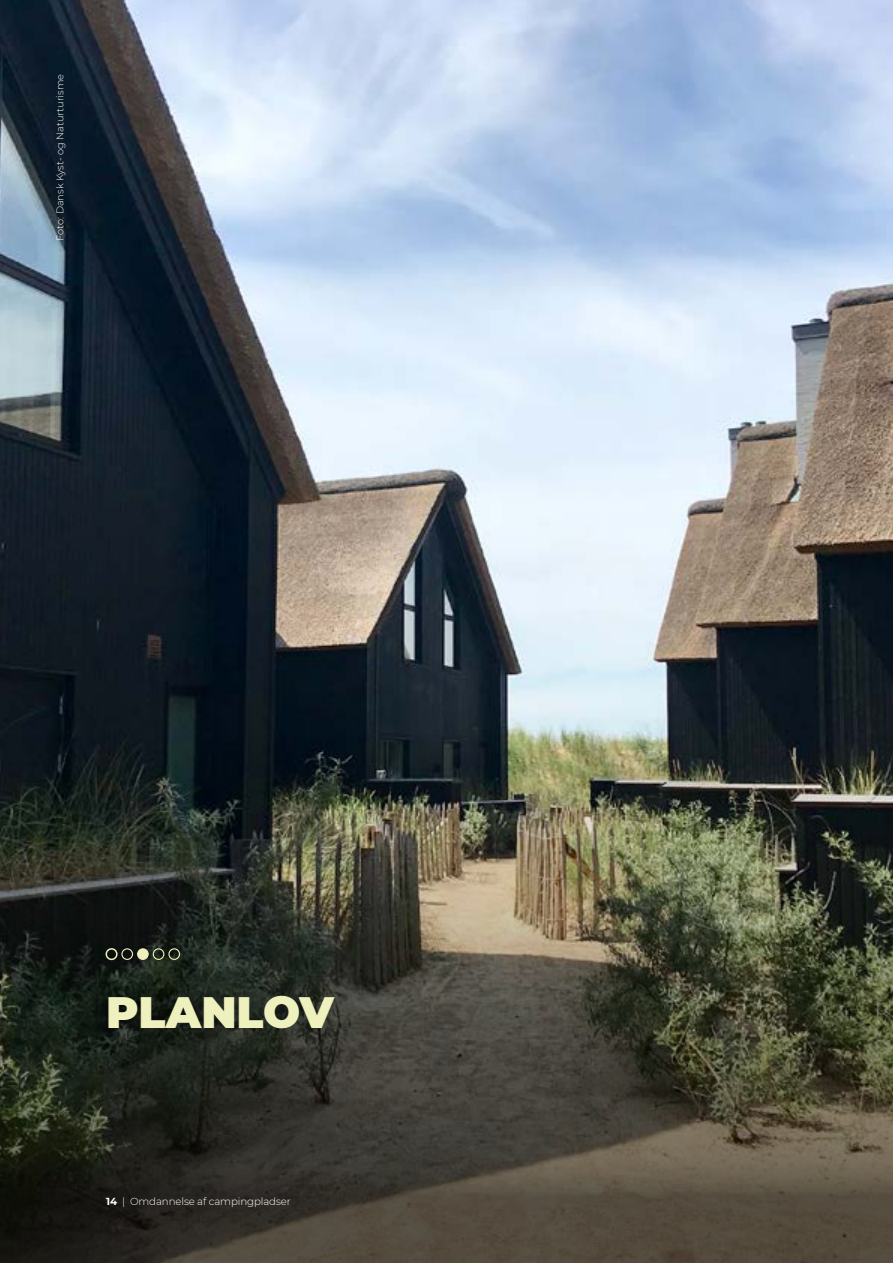
<style>
.page{position:relative;width:893px;height:1263px;background:#fff}
.page>*{position:absolute;margin:0;border:0;box-sizing:border-box;transform-origin:0 0}
.t1{font:900 43.95px "Montserrat";letter-spacing:-.005em;color:#eef0bd}
.t2{font:300 10.2px "Montserrat";letter-spacing:-.01em;color:#fff}
.t3{font:300 9.75px "Montserrat";color:#fff}
.s1{font-weight:700}
</style>
<div class="page">
<img style="left:0;top:0;width:893px;height:375px">
<img style="left:0;top:375px;width:893px;height:888px">
<div style="left:106px;top:948px;width:12px;height:12px;border:2px solid #eef0bd;border-radius:50%"></div>
<div style="left:138px;top:949px;width:10px;height:10px;background:#eef0bd;border-radius:50%"></div>
<div style="left:137px;top:948px;width:12px;height:12px;border:1px solid #eef0bd;border-radius:50%"></div>
<div style="left:121px;top:948px;width:12px;height:12px;border:1px solid #eef0bd;border-radius:50%"></div>
<div style="left:153px;top:948px;width:11px;height:12px;border:1px solid #eef0bd;border-radius:50%"></div>
<div style="left:168px;top:948px;width:12px;height:12px;border:1px solid #eef0bd;border-radius:50%"></div>
<p class="t3" style="left:53px;top:241px;width:168px;rotate:-90deg">Foto: Dansk Kyst- og Naturturisme</p>
<h1 class="t1" style="left:106px;top:980px;width:229px">PLANLOV</h1>
<p class="t2" style="left:106px;top:1194px;width:186px"><span class="s1">14</span> | Omdannelse af campingpladser</p>
</div>
